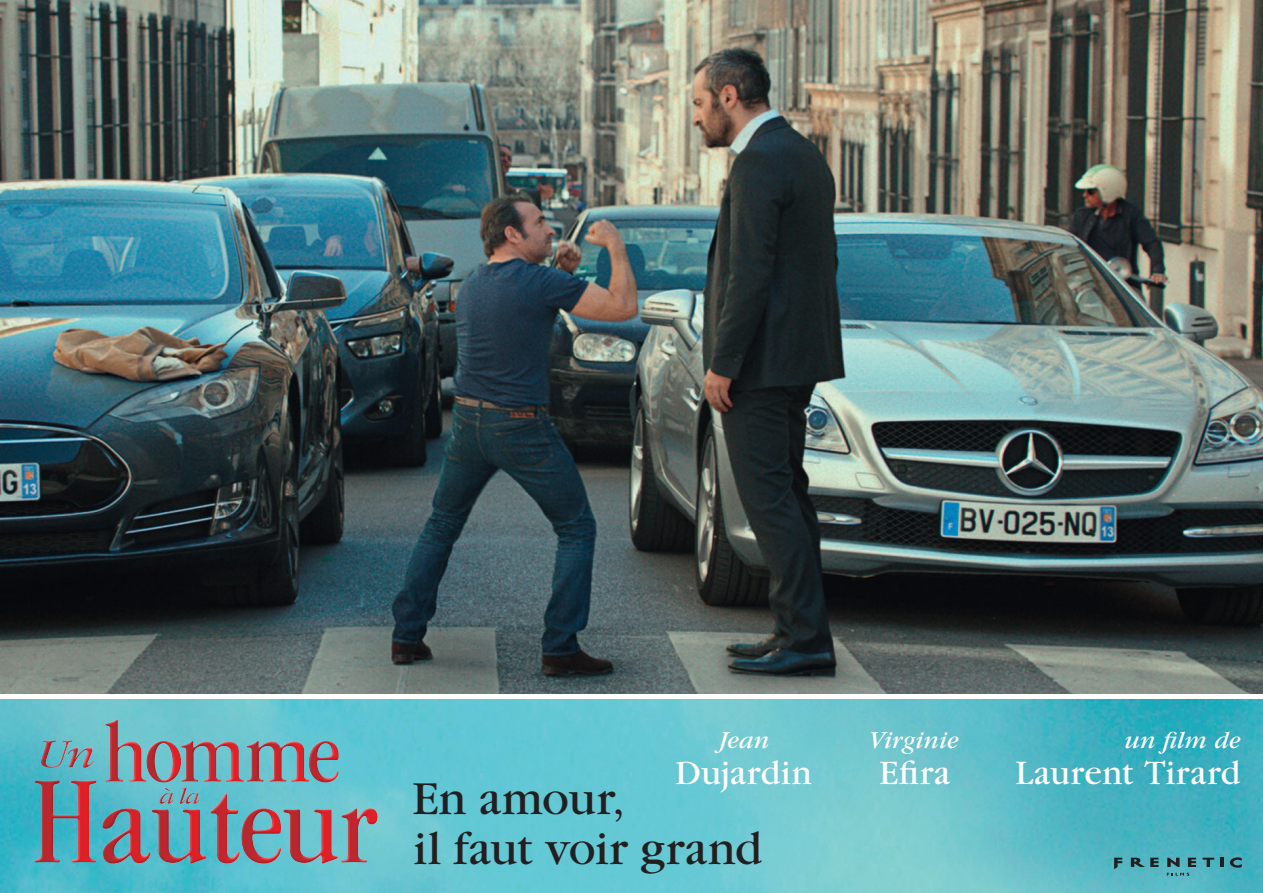
<style>
.page{position:relative;width:1263px;height:893px;background:#fff}
.page>*{position:absolute;margin:0;border:0;box-sizing:border-box;transform-origin:0 0}
.t1{font:49.35px/49.3px "Garamond";letter-spacing:.01em;color:#231f20}
.t2{font:35.85px "Garamond";letter-spacing:.02em;color:#fff}
.t3{font:italic 25.5px "Garamond";color:#fff}
</style>
<div class="page">
<img style="left:0;top:699px;width:1263px;height:194px">
<svg style="left:1114px;top:858px;width:8px;height:11px"></svg>
<svg style="left:1131px;top:858px;width:27px;height:9px"></svg>
<svg style="left:1167px;top:858px;width:12px;height:9px"></svg>
<svg style="left:1202px;top:858px;width:12px;height:9px"></svg>
<svg style="left:1220px;top:858px;width:3px;height:9px"></svg>
<svg style="left:1188px;top:858px;width:8px;height:9px"></svg>
<svg style="left:1167px;top:873px;width:22px;height:3px"></svg>
<svg style="left:1230px;top:857px;width:12px;height:11px"></svg>
<img style="left:0;top:0;width:1263px;height:693px">
<svg style="left:34px;top:720px;width:344px;height:144px;background:#7a9ba6"></svg>
<div style="left:67px;top:747px;width:27px;height:22px;background:#b496b1;opacity:.75"></div>
<p class="t3" style="left:719px;top:727px;width:52px">Jean</p>
<p class="t2" style="left:675px;top:754px;width:138px">Dujardin</p>
<h1 class="t1" style="left:412px;top:775px;width:351px">En amour,<br>il faut voir grand</h1>
<p class="t3" style="left:869px;top:727px;width:92px">Virginie</p>
<p class="t2" style="left:879px;top:754px;width:73px">Efira</p>
<p class="t3" style="left:1124px;top:727px;width:118px">un film de</p>
<p class="t2" style="left:1015px;top:754px;width:226px">Laurent Tirard</p>
</div>
